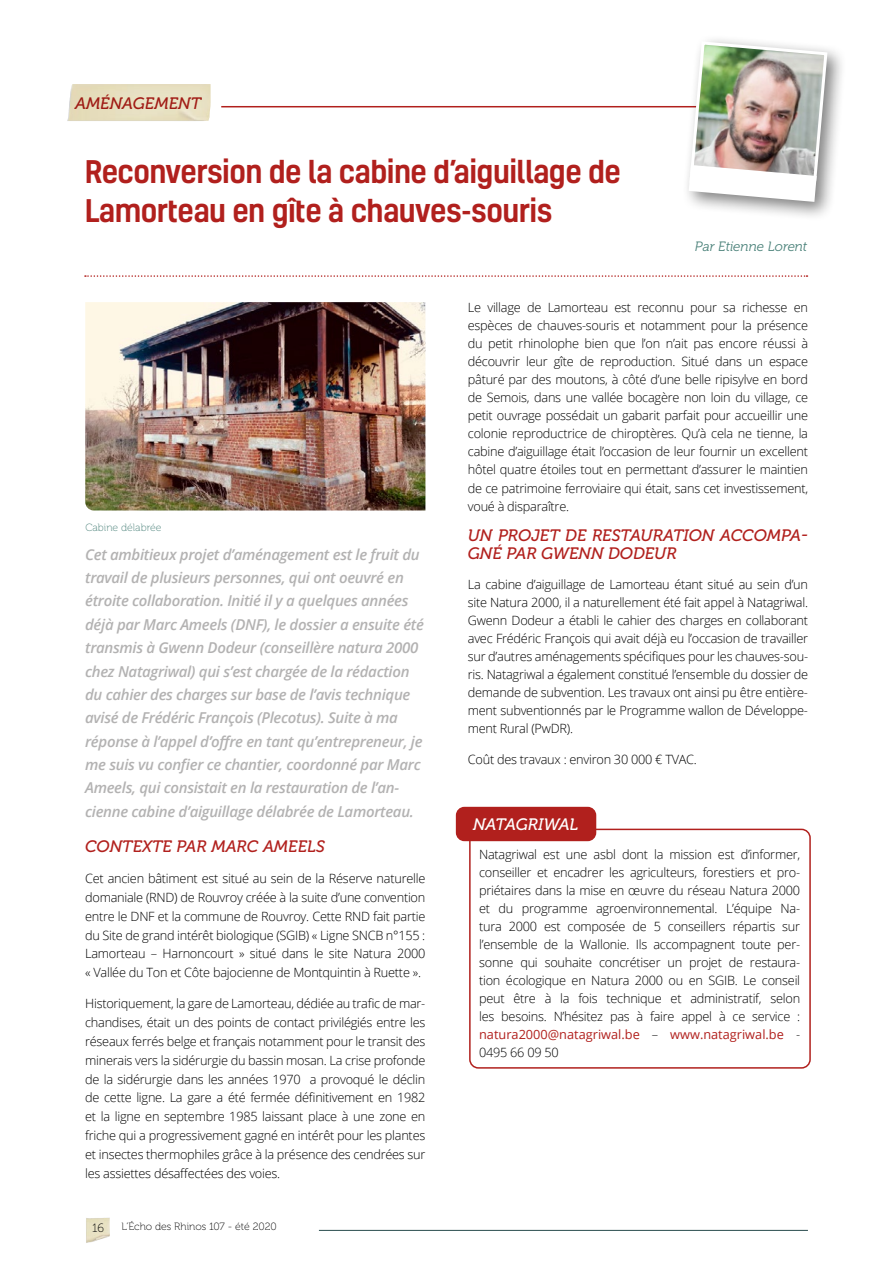
<style>
.page{position:relative;width:893px;height:1263px;background:#fff}
.page>*{position:absolute;margin:0;border:0;box-sizing:border-box;transform-origin:0 0}
.t1{font:500 30px/39px "Kelson";letter-spacing:-.02em;color:#b1201d}
.t2{font:italic 16.5px/17.9px "Museo 500";color:#b1201d}
.t3{font:italic 16.5px "Museo 500";letter-spacing:-.01em;color:#fff}
.t4{font:italic 600 15px/23.4px "Open Sans";letter-spacing:-.02em;color:#b3b2b2}
.t5{font:italic 13.5px "Museo 300";letter-spacing:-.005em;color:#4a8179}
.t6{font:300 12.75px/18.1px "Open Sans";letter-spacing:-.02em;color:#000;text-align:justify}
.t7{font:12px "Museo 100";color:#000}
.t8{font:10.5px "Museo 100";color:#000}
.t9{font:10.5px "Museo 100";color:#4a8179}
.s1{font-weight:400;color:#b1201d}
</style>
<div class="page">
<img style="left:86px;top:1218px;width:24px;height:25px">
<img style="left:94px;top:1235px;width:16px;height:6px">
<hr style="left:319px;top:1230px;width:489px;height:1px;background:#294b4e">
<hr style="left:221px;top:106px;width:586px;height:1px;background:#b1201d">
<div style="left:681px;top:34px;width:166px;height:187px;background:#000;opacity:.5"></div>
<img style="left:688px;top:40px;width:141px;height:162px">
<svg style="left:85px;top:275px;width:722px;height:2px"></svg>
<img style="left:68px;top:84px;width:143px;height:37px">
<img style="left:85px;top:302px;width:340px;height:208px">
<div style="left:469px;top:829px;width:342px;height:240px;border:2px solid #b1201d;border-radius:9px"></div>
<div style="left:456px;top:807px;width:140px;height:34px;background:#b1201d;border-radius:9px"></div>
<p class="t2" style="left:75px;top:94px;width:128px">AMÉNAGEMENT</p>
<h1 class="t1" style="left:85px;top:151px;width:537px">Reconversion de la cabine d’aiguillage de<br>Lamorteau en gîte à chauves-souris</h1>
<p class="t5" style="left:695px;top:239px;width:114px">Par Etienne Lorent</p>
<p class="t9" style="left:85px;top:522px;width:78px">Cabine délabrée</p>
<p class="t4" style="left:85px;top:542px;width:340px">Cet ambitieux projet d’aménagement est le fruit du travail de plusieurs personnes, qui ont oeuvré en étroite collaboration. Initié il y a quelques années déjà par Marc Ameels (DNF), le dossier a ensuite été transmis à Gwenn Dodeur (conseillère natura 2000 chez Natagriwal) qui s’est chargée de la rédaction du cahier des charges sur base de l’avis technique avisé de Frédéric François (Plecotus). Suite à ma réponse à l’appel d’offre en tant qu’entrepreneur, je me suis vu confier ce chantier, coordonné par Marc Ameels, qui consistait en la restauration de l’an&shy;cienne cabine d’aiguillage délabrée de Lamorteau.</p>
<p class="t2" style="left:85px;top:837px;width:241px">CONTEXTE PAR MARC AMEELS</p>
<p class="t6" style="left:85px;top:868px;width:342px;line-height:18.9px">Cet ancien bâtiment est situé au sein de la Réserve naturelle domaniale (RND) de Rouvroy créée à la suite d’une convention entre le DNF et la commune de Rouvroy. Cette RND fait partie du Site de grand intérêt biologique (SGIB) « Ligne SNCB n°155 :<br>Lamorteau – Harnoncourt » situé dans le site Natura 2000 « Vallée du Ton et Côte bajocienne de Montquintin à Ruette ».</p>
<p class="t6" style="left:85px;top:994px;width:342px;line-height:18.9px">Historiquement, la gare de Lamorteau, dédiée au trafic de mar&shy;chandises, était un des points de contact privilégiés entre les réseaux ferrés belge et français notamment pour le transit des minerais vers la sidérurgie du bassin mosan. La crise profonde de la sidérurgie dans les années 1970 a provoqué le déclin de cette ligne. La gare a été fermée définitivement en 1982 et la ligne en septembre 1985 laissant place à une zone en friche qui a progressivement gagné en intérêt pour les plantes et insectes thermophiles grâce à la présence des cendrées sur les assiettes désaffectées des voies.</p>
<p class="t7" style="left:92px;top:1221px;width:13px">16</p>
<p class="t8" style="left:122px;top:1221px;width:157px">L’Écho des Rhinos 107 - été 2020</p>
<p class="t6" style="left:468px;top:298px;width:342px">Le village de Lamorteau est reconnu pour sa richesse en espèces de chauves-souris et notamment pour la présence du petit rhinolophe bien que l’on n’ait pas encore réussi à découvrir leur gîte de reproduction. Situé dans un espace pâturé par des moutons, à côté d’une belle ripisylve en bord de Semois, dans une vallée bocagère non loin du village, ce petit ouvrage possédait un gabarit parfait pour accueillir une colonie reproductrice de chiroptères. Qu’à cela ne tienne, la cabine d’aiguillage était l’occasion de leur fournir un excellent hôtel quatre étoiles tout en permettant d’assurer le maintien de ce patrimoine ferroviaire qui était, sans cet investissement, voué à disparaître.</p>
<p class="t2" style="left:468px;top:526px;width:342px">UN PROJET DE RESTAURATION ACCOMPA-<br>GNÉ PAR GWENN DODEUR</p>
<p class="t6" style="left:468px;top:575px;width:342px">La cabine d’aiguillage de Lamorteau étant situé au sein d’un site Natura 2000, il a naturellement été fait appel à Natagriwal.<br>Gwenn Dodeur a établi le cahier des charges en collaborant avec Frédéric François qui avait déjà eu l’occasion de travailler sur d’autres aménagements spécifiques pour les chauves-sou&shy;ris. Natagriwal a également constitué l’ensemble du dossier de demande de subvention. Les travaux ont ainsi pu être entière&shy;ment subventionnés par le Programme wallon de Développe&shy;ment Rural (PwDR).</p>
<p class="t6" style="left:468px;top:749px;width:231px">Coût des travaux : environ 30 000 € TVAC.</p>
<p class="t3" style="left:473px;top:815px;width:107px">NATAGRIWAL</p>
<p class="t6" style="left:479px;top:845px;width:323px">Natagriwal est une asbl dont la mission est d’informer, conseiller et encadrer les agriculteurs, forestiers et pro&shy;priétaires dans la mise en œuvre du réseau Natura 2000 et du programme agroenvironnemental. L’équipe Na&shy;tura 2000 est composée de 5 conseillers répartis sur l’ensemble de la Wallonie. Ils accompagnent toute per&shy;sonne qui souhaite concrétiser un projet de restaura&shy;tion écologique en Natura 2000 ou en SGIB. Le conseil peut être à la fois technique et administratif, selon les besoins. N’hésitez pas à faire appel à ce service : <span class="s1">natura2000@natagriwal.be</span> – <span class="s1">www.natagriwal.be</span> - 0495 66 09 50</p>
</div>
